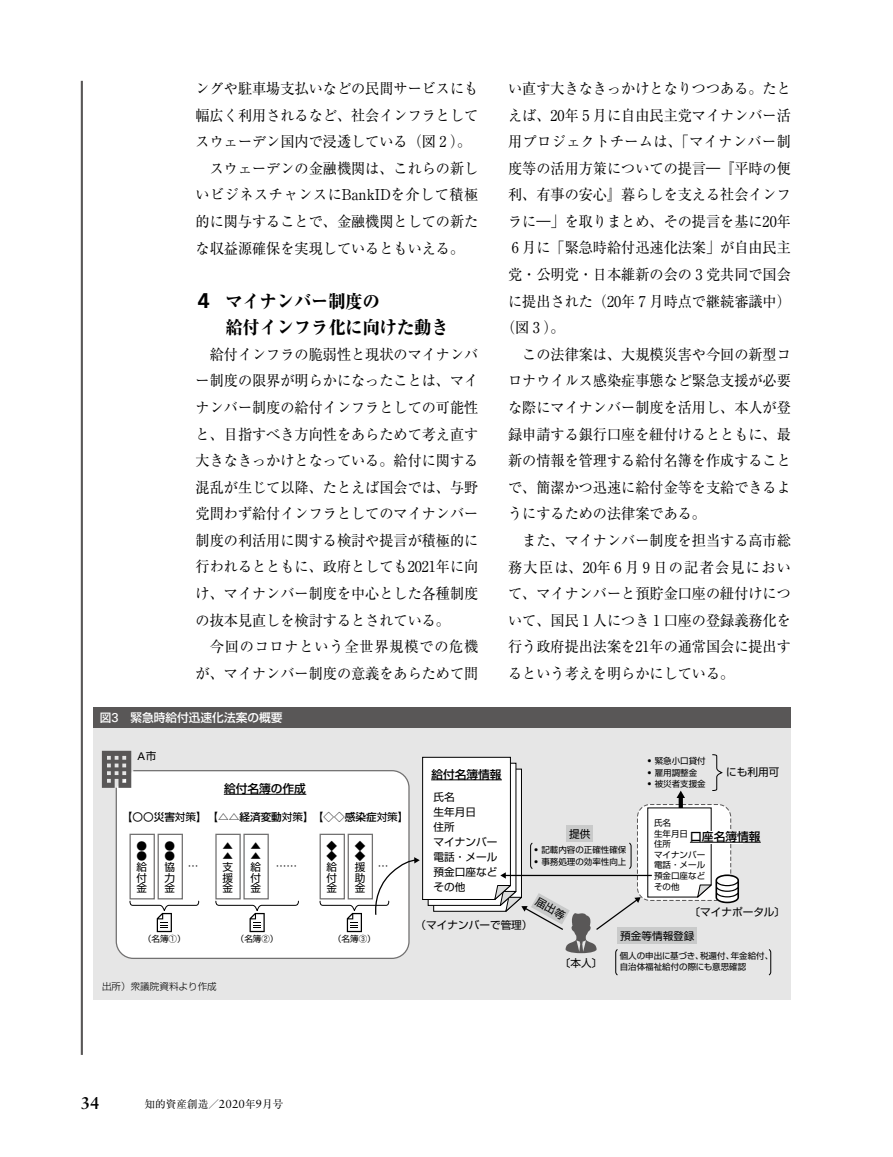
<style>
.page{position:relative;width:893px;height:1157px;background:#fff}
.page>*{position:absolute;margin:0;border:0;box-sizing:border-box;transform-origin:0 0}
.t1{font:800 18px/26.5px "Ryumin Pro";color:#000;scale:.95 1}
.t2{font:700 16.95px "Sabon LT Std";color:#000}
.t3{font:14.85px/26.5px "Ryumin Pro";color:#000;text-align:justify;scale:.95 1}
.t4{font:14.85px/26.5px "Ryumin Pro";letter-spacing:.03em;color:#000;text-align:right;scale:.95 1}
.t5{font:14.85px "Ryumin Pro";letter-spacing:.04em;color:#000;scale:.95 1}
.t6{font:14.85px "Ryumin Pro";letter-spacing:.09em;color:#000;scale:.95 1}
.t7{font:500 11.7px "Shin Go Pro";color:#000}
.t8{font:500 11.7px "Shin Go Pro";color:#fff}
.t9{font:10.65px/10.6px "Shin Go Pro";color:#000;text-align:justify}
.t10{font:10.65px "Ryumin Pro";color:#000}
.t11{font:10.65px "Univers LT Std";color:#000}
.t12{font:300 9.6px "Shin Go Pro";color:#000}
.t13{font:8.55px/10.6px "Shin Go Pro";color:#000}
.s1{font-family:"Frutiger LT Std";font-weight:700;font-size:21.3px}
.s2{font-family:"Univers LT Std";font-weight:400;font-size:12.9px}
.s3{font-family:"Shin Go Pro"}
.s4{font-weight:500}
.s5{font-family:"Koz Go Pr 6 N"}
.s6{font-family:"Sabon LT Std";font-size:11.7px}
</style>
<div class="page">
<hr style="left:81px;top:81px;width:2px;height:973px;background:#595757">
<div style="left:94px;top:707px;width:697px;height:21px;background:#595757"></div>
<div style="left:94px;top:728px;width:697px;height:271px;background:#e6e6e6"></div>
<div style="left:637px;top:804px;width:94px;height:96px;background:#fff;border-radius:13px"></div>
<div style="left:115px;top:769px;width:205px;height:190px;background:#fff"></div>
<div style="left:618px;top:928px;width:79px;height:16px;background:#c9caca"></div>
<svg style="left:102px;top:750px;width:29px;height:38px"></svg>
<div style="left:129px;top:833px;width:26px;height:66px;border:1px solid #727171"></div>
<div style="left:158px;top:833px;width:25px;height:66px;border:1px solid #727171"></div>
<svg style="left:130px;top:900px;width:69px;height:32px;background:#e9e9e9"></svg>
<div style="left:215px;top:833px;width:26px;height:66px;border:1px solid #727171"></div>
<div style="left:243px;top:833px;width:26px;height:66px;border:1px solid #727171"></div>
<svg style="left:215px;top:900px;width:84px;height:32px;background:#ebebeb"></svg>
<hr style="left:224px;top:794px;width:82px;height:1px;background:#000">
<svg style="left:647px;top:807px;width:92px;height:96px"></svg>
<svg style="left:712px;top:754px;width:11px;height:37px"></svg>
<div style="left:696px;top:831px;width:47px;height:12px;background:#fff"></div>
<hr style="left:690px;top:842px;width:70px;height:1px;background:#000">
<hr style="left:505px;top:874px;width:147px;height:2px;background:#000">
<svg style="left:768px;top:949px;width:3px;height:26px"></svg>
<svg style="left:679px;top:798px;width:4px;height:10px"></svg>
<svg style="left:676px;top:790px;width:9px;height:8px"></svg>
<svg style="left:320px;top:756px;width:321px;height:219px"></svg>
<p class="t3" style="left:508px;top:74px;width:299px">い直す大きなきっかけとなりつつある。たと</p>
<p class="t3" style="left:508px;top:101px;width:299px">えば、20年 5 月に自由民主党マイナンバー活</p>
<p class="t4" style="left:508px;top:127px;width:299px">用プロジェクトチームは、「マイナンバー制</p>
<p class="t3" style="left:508px;top:154px;width:299px">度等の活用方策についての提言―『平時の便</p>
<p class="t3" style="left:508px;top:180px;width:299px">利、有事の安心』暮らしを支える社会インフ</p>
<p class="t3" style="left:508px;top:207px;width:299px">ラに―」を取りまとめ、その提言を基に20年</p>
<p class="t3" style="left:512px;top:234px;width:295px">6 月に「緊急時給付迅速化法案」が自由民主</p>
<p class="t3" style="left:508px;top:260px;width:299px">党・公明党・日本維新の会の 3 党共同で国会</p>
<p class="t3" style="left:508px;top:287px;width:299px">に提出された（20年 7 月時点で継続審議中）</p>
<p class="t3" style="left:501px;top:313px;width:68px">（図 3 ）。</p>
<p class="t3" style="left:522px;top:340px;width:284px">この法律案は、大規模災害や今回の新型コ</p>
<p class="t3" style="left:508px;top:366px;width:299px">ロナウイルス感染症事態など緊急支援が必要</p>
<p class="t3" style="left:508px;top:393px;width:299px">な際にマイナンバー制度を活用し、本人が登</p>
<p class="t3" style="left:508px;top:420px;width:299px">録申請する銀行口座を紐付けるとともに、最</p>
<p class="t3" style="left:508px;top:446px;width:299px">新の情報を管理する給付名簿を作成すること</p>
<p class="t3" style="left:508px;top:473px;width:299px">で、簡潔かつ迅速に給付金等を支給できるよ</p>
<p class="t3" style="left:508px;top:499px;width:210px">うにするための法律案である。</p>
<p class="t3" style="left:522px;top:526px;width:284px">また、マイナンバー制度を担当する高市総</p>
<p class="t6" style="left:508px;top:555px;width:299px">務大臣は、20年 6 月 9 日の記者会見におい</p>
<p class="t3" style="left:508px;top:579px;width:299px">て、マイナンバーと預貯金口座の紐付けにつ</p>
<p class="t3" style="left:508px;top:606px;width:299px">いて、国民 1 人につき 1 口座の登録義務化を</p>
<p class="t3" style="left:508px;top:632px;width:299px">行う政府提出法案を21年の通常国会に提出す</p>
<p class="t3" style="left:508px;top:659px;width:240px">るという考えを明らかにしている。</p>
<p class="t3" style="left:196px;top:74px;width:299px">ングや駐車場支払いなどの民間サービスにも</p>
<p class="t3" style="left:196px;top:101px;width:299px">幅広く利用されるなど、社会インフラとして</p>
<p class="t3" style="left:196px;top:127px;width:292px">スウェーデン国内で浸透している（図 2 ）。</p>
<p class="t3" style="left:210px;top:154px;width:284px">スウェーデンの金融機関は、これらの新し</p>
<p class="t5" style="left:196px;top:183px;width:299px">いビジネスチャンスにBankIDを介して積極</p>
<p class="t3" style="left:196px;top:207px;width:299px">的に関与することで、金融機関としての新た</p>
<p class="t3" style="left:196px;top:234px;width:284px">な収益源確保を実現しているともいえる。</p>
<p class="t1" style="left:225px;top:286px;width:236px;text-indent:-28px"><span class="s1">4</span> マイナンバー制度の<br>給付インフラ化に向けた動き</p>
<p class="t3" style="left:196px;top:340px;width:299px;text-indent:14px">給付インフラの脆弱性と現状のマイナンバー制度の限界が明らかになったことは、マイナンバー制度の給付インフラとしての可能性と、目指すべき方向性をあらためて考え直す大きなきっかけとなっている。給付に関する混乱が生じて以降、たとえば国会では、与野党問わず給付インフラとしてのマイナンバー制度の利活用に関する検討や提言が積極的に行われるとともに、政府としても2021年に向け、マイナンバー制度を中心とした各種制度の抜本見直しを検討するとされている。</p>
<p class="t4" style="left:196px;top:632px;width:299px">今回のコロナという全世界規模での危機が、マイナンバー制度の意義をあらためて問</p>
<p class="t8" style="left:100px;top:708px;width:184px">図<span class="s2">3</span>　緊急時給付迅速化法案の概要</p>
<p class="t11" style="left:137px;top:750px;width:21px">A<span class="s3">市</span></p>
<p class="t13" style="left:648px;top:754px;width:59px"><sup>●</sup> 緊急小口貸付</p>
<p class="t13" style="left:648px;top:766px;width:51px"><sup>●</sup> 雇用調整金</p>
<p class="t9" style="left:726px;top:765px;width:55px">にも利用可</p>
<p class="t7" style="left:431px;top:764px;width:72px">給付名簿情報</p>
<p class="t7" style="left:224px;top:779px;width:83px">給付名簿の作成</p>
<p class="t13" style="left:648px;top:777px;width:59px"><sup>●</sup> 被災者支援金</p>
<p class="t9" style="left:434px;top:788px;width:65px;line-height:14.9px;text-align:left">氏名<br>生年月日<br>住所<br>マイナンバー電話・メール預金口座などその他</p>
<p class="t9" style="left:122px;top:810px;width:288px">【〇〇<span class="s4">災害</span>対策】【△△<span class="s4">経済変動</span>対策】【<span class="s5">◇◇</span><span class="s4">感染症</span>対策】</p>
<p class="t13" style="left:654px;top:816px;width:53px">氏名<br>生年月日<br>住所<br>マイナンバー電話・メール預金口座などその他</p>
<p class="t9" style="left:569px;top:827px;width:23px">提供</p>
<p class="t7" style="left:690px;top:827px;width:72px">口座名簿情報</p>
<p class="t9" style="left:327px;top:839px;width:12px">◆ ◆給付金</p>
<p class="t9" style="left:355px;top:839px;width:12px">◆ ◆援助金</p>
<p class="t9" style="left:137px;top:839px;width:12px">● ●給付金</p>
<p class="t9" style="left:165px;top:839px;width:12px">● ●協力金</p>
<p class="t9" style="left:222px;top:839px;width:12px">▲ ▲支援金</p>
<p class="t9" style="left:250px;top:839px;width:12px">▲ ▲給付金</p>
<p class="t13" style="left:535px;top:843px;width:93px"><sup>●</sup> 記載内容の正確性確保</p>
<p class="t13" style="left:535px;top:855px;width:93px"><sup>●</sup> 事務処理の効率性向上</p>
<p class="t9" style="left:188px;top:859px;width:12px">…</p>
<p class="t9" style="left:276px;top:859px;width:23px">……</p>
<p class="t9" style="left:378px;top:859px;width:12px">…</p>
<p class="t13" style="left:143px;top:932px;width:44px">（名簿①）</p>
<p class="t12" style="left:102px;top:978px;width:116px">出所）衆議院資料より作成</p>
<p class="t13" style="left:236px;top:932px;width:44px">（名簿②）</p>
<p class="t2" style="left:81px;top:1093px;width:20px">34</p>
<p class="t10" style="left:145px;top:1095px;width:140px">知的資産創造／<span class="s6">2020</span>年<span class="s6">9</span>月号</p>
<p class="t13" style="left:333px;top:932px;width:44px">（名簿③）</p>
<p class="t9" style="left:416px;top:918px;width:118px">（マイナンバーで管理）</p>
<p class="t9" style="left:560px;top:956px;width:44px">〔本人〕</p>
<p class="t9" style="left:690px;top:905px;width:97px">〔マイナポータル〕</p>
<p class="t9" style="left:620px;top:929px;width:76px">預金等情報登録</p>
<p class="t13" style="left:620px;top:948px;width:155px;line-height:11.7px">個人の申出に基づき、税還付、年金給付、自治体福祉給付の際にも意思確認</p>
</div>
